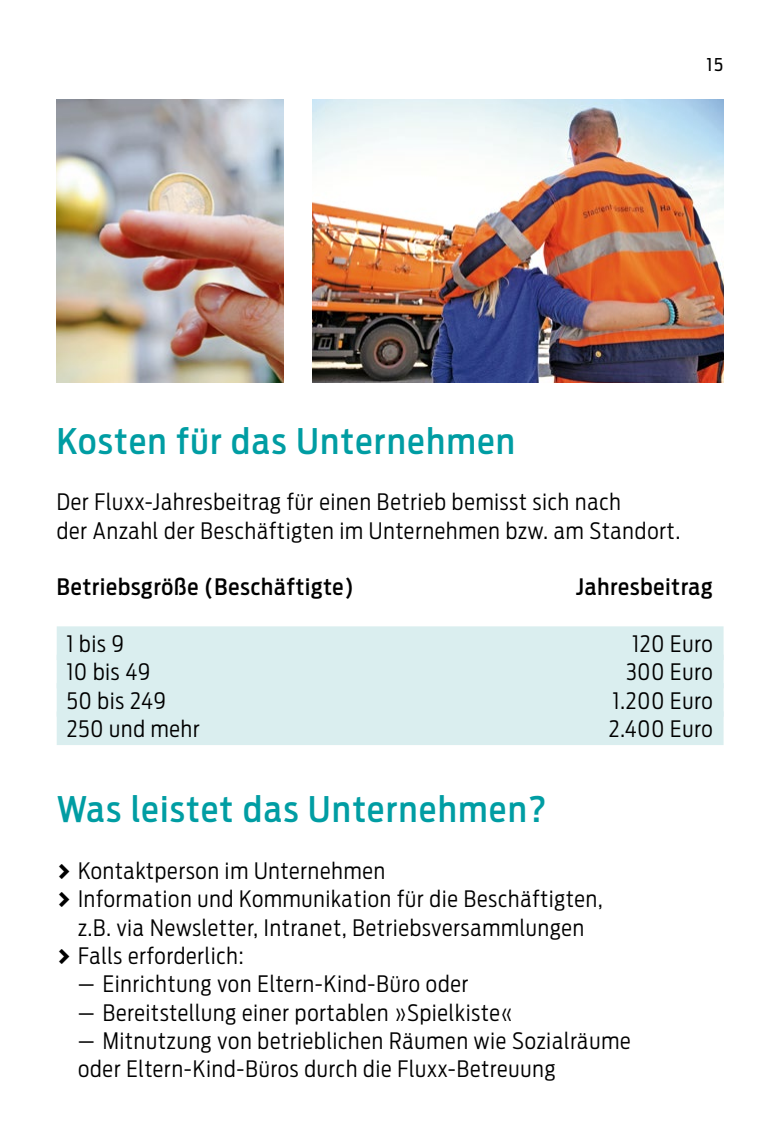
<style>
.page{position:relative;width:780px;height:1134px;background:#fff}
.page>*{position:absolute;margin:0;border:0;box-sizing:border-box;transform-origin:0 0}
.t1{font:500 35px "Antenna Cond";letter-spacing:.05em;color:#009da3}
.t2{font:300 22.5px/28.2px "Antenna Cond";letter-spacing:.04em;color:#000}
.t3{font:500 22.5px "Antenna Cond";letter-spacing:.04em;color:#000}
.t4{font:17.5px "Antenna Cond";color:#000}
.s1{font-family:"SS Standard";font-weight:400;font-size:15px}
</style>
<div class="page">
<div style="left:57px;top:626px;width:666px;height:34px;background:#daeeef"></div>
<div style="left:57px;top:655px;width:666px;height:33px;background:#daeeef"></div>
<div style="left:57px;top:683px;width:666px;height:34px;background:#daeeef"></div>
<div style="left:57px;top:711px;width:666px;height:34px;background:#daeeef"></div>
<img style="left:312px;top:99px;width:411px;height:284px">
<img style="left:57px;top:99px;width:226px;height:284px">
<p class="t4" style="left:706px;top:54px;width:18px">15</p>
<h1 class="t1" style="left:57px;top:420px;width:459px">Kosten für das Unternehmen</h1>
<p class="t2" style="left:57px;top:488px;width:625px">Der Fluxx-Jahresbeitrag für einen Betrieb bemisst sich nach<br>der Anzahl der Beschäftigten im Unternehmen bzw. am Standort.</p>
<p class="t3" style="left:57px;top:574px;width:298px">Betriebsgröße (Beschäftigte)</p>
<p class="t3" style="left:575px;top:574px;width:138px">Jahresbeitrag</p>
<p class="t2" style="left:67px;top:630px;width:59px">1 bis 9</p>
<p class="t2" style="left:632px;top:630px;width:82px">120 Euro</p>
<p class="t2" style="left:67px;top:658px;width:85px">10 bis 49</p>
<p class="t2" style="left:626px;top:658px;width:88px">300 Euro</p>
<p class="t2" style="left:67px;top:686px;width:101px">50 bis 249</p>
<p class="t2" style="left:613px;top:686px;width:101px">1.200 Euro</p>
<p class="t2" style="left:67px;top:715px;width:134px">250 und mehr</p>
<p class="t2" style="left:608px;top:715px;width:105px">2.400 Euro</p>
<h1 class="t1" style="left:57px;top:789px;width:491px">Was leistet das Unternehmen?</h1>
<p class="t2" style="left:57px;top:856px;width:330px"><span class="s1">▻</span> Kontaktperson im Unternehmen</p>
<p class="t2" style="left:57px;top:885px;width:547px"><span class="s1">▻</span> Information und Kommunikation für die Beschäftigten,</p>
<p class="t2" style="left:78px;top:913px;width:507px">z.B. via Newsletter, Intranet, Betriebsversammlungen</p>
<p class="t2" style="left:57px;top:941px;width:188px"><span class="s1">▻</span> Falls erforderlich:</p>
<p class="t2" style="left:78px;top:970px;width:392px">— Einrichtung von Eltern-Kind-Büro oder</p>
<p class="t2" style="left:78px;top:998px;width:436px">— Bereitstellung einer portablen »Spielkiste«</p>
<p class="t2" style="left:78px;top:1027px;width:554px">— Mitnutzung von betrieblichen Räumen wie Sozialräume oder Eltern-Kind-Büros durch die Fluxx-Betreuung</p>
</div>
